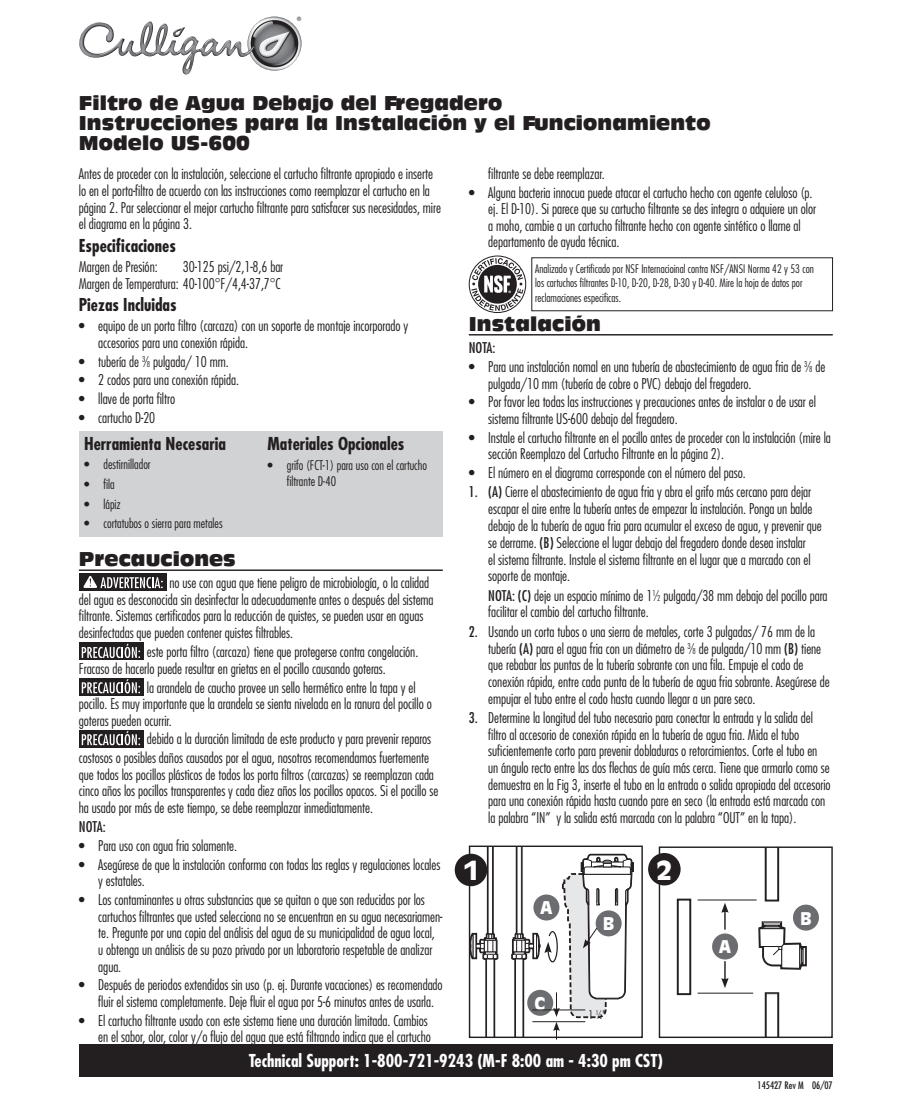
<style>
.page{position:relative;width:918px;height:1107px;background:#fff}
.page>*{position:absolute;margin:0;border:0;box-sizing:border-box;transform-origin:0 0}
.t1{font:900 25.95px "Incised 901 BT";color:#fff}
.t2{font:18.75px/20.2px "Incised 901 BT Compact";letter-spacing:.005em;color:#231f20}
.t3{font:700 condensed 17.4px "Futura";color:#231f20}
.t4{font:700 condensed 17.4px "Futura";color:#fff}
.t5{font:900 17.4px "Incised 901 BT";color:#fff}
.t6{font:300 condensed 14.4px/16.6px "Futura";letter-spacing:-.005em;color:#231f20}
.t7{font:condensed 14.4px "Futura";color:#231f20}
.t8{font:300 condensed 13.05px/15.6px "Futura";color:#231f20}
.t9{font:300 condensed 11.55px/14.4px "Futura";color:#231f20}
.t10{font:condensed 10.05px "Futura";color:#231f20}
.s1{font-size:7.95px}
.s2{font-weight:400}
.s3{font-size:6.3px}
</style>
<div class="page">
<div style="left:79px;top:1044px;width:754px;height:32px;background:#231f20"></div>
<img style="left:247px;top:17px;width:55px;height:54px;border-radius:50%">
<img style="left:79px;top:21px;width:176px;height:53px">
<hr style="left:79px;top:569px;width:364px;height:2px;background:#231f20">
<div style="left:79px;top:573px;width:88px;height:18px;background:#231f20"></div>
<svg style="left:83px;top:576px;width:80px;height:12px"></svg>
<div style="left:79px;top:642px;width:65px;height:18px;background:#231f20"></div>
<svg style="left:82px;top:644px;width:58px;height:14px"></svg>
<svg style="left:79px;top:678px;width:65px;height:17px"></svg>
<svg style="left:82px;top:679px;width:58px;height:14px"></svg>
<svg style="left:79px;top:730px;width:65px;height:17px"></svg>
<svg style="left:82px;top:731px;width:58px;height:14px"></svg>
<div style="left:79px;top:431px;width:364px;height:105px;background:#d1d2d4"></div>
<hr style="left:469px;top:334px;width:364px;height:2px;background:#231f20">
<div style="left:469px;top:256px;width:57px;height:57px;border:1px solid #231f20;border-radius:50%"></div>
<svg style="left:471px;top:258px;width:52px;height:53px"></svg>
<svg style="left:471px;top:848px;width:28px;height:188px"></svg>
<div style="left:469px;top:846px;width:174px;height:192px;border:1px solid #231f20"></div>
<div style="left:659px;top:846px;width:174px;height:192px;border:1px solid #231f20"></div>
<div style="left:455px;top:854px;width:32px;height:32px;background:#231f20;border-radius:50%"></div>
<svg style="left:510px;top:846px;width:124px;height:194px"></svg>
<div style="left:648px;top:853px;width:33px;height:32px;background:#231f20;border-radius:50%"></div>
<div style="left:793px;top:905px;width:26px;height:26px;background:#6c6d70;border-radius:50%"></div>
<svg style="left:677px;top:847px;width:130px;height:190px"></svg>
<h2 class="t2" style="left:79px;top:93px;width:633px">Filtro de Agua Debajo del Fregadero<br>Instrucciones para la Instalación y el Funcionamiento<br>Modelo US-600</h2>
<p class="t6" style="left:79px;top:166px;width:364px">Antes de proceder con la instalación, seleccione el cartucho filtrante apropiado e inserte lo en el porta-filtro de acuerdo con las instrucciones como reemplazar el cartucho en la página 2. Par seleccionar el mejor cartucho filtrante para satisfacer sus necesidades, mire el diagrama en la página 3.</p>
<p class="t3" style="left:79px;top:234px;width:98px">Especificaciones</p>
<p class="t6" style="left:79px;top:258px;width:80px">Margen de Presión:</p>
<p class="t6" style="left:488px;top:165px;width:118px">filtrante se debe reemplazar.</p>
<p class="t6" style="left:488px;top:184px;width:329px;text-indent:-19px">• Alguna bacteria innocua puede atacar el cartucho hecho con agente celuloso (p. ej. El D-10). Si parece que su cartucho filtrante se des integra o adquiere un olor a moho, cambie a un cartucho filtrante hecho con agente sintético o llame al departamento de ayuda técnica.</p>
<p class="t6" style="left:79px;top:258px;width:206px;text-align:right">30-125 psi/2,1-8,6 bar<br>Margen de Temperatura: 40-100°F/4,4-37,7°C</p>
<p class="t3" style="left:79px;top:294px;width:99px">Piezas Incluidas</p>
<p class="t6" style="left:98px;top:317px;width:311px;text-indent:-19px">• equipo de un porta filtro (carcaza) con un soporte de montaje incorporado y accesorios para una conexión rápida.</p>
<p class="t6" style="left:79px;top:353px;width:151px">• tubería de <sup>3</sup>⁄<span class="s1">8</span> pulgada/ 10 mm.</p>
<p class="t6" style="left:79px;top:371px;width:162px">• 2 codos para una conexión rápida.</p>
<p class="t6" style="left:79px;top:390px;width:98px">• llave de porta filtro</p>
<p class="t6" style="left:79px;top:409px;width:78px">• cartucho D-20</p>
<p class="t9" style="left:535px;top:261px;width:280px">Analizado y Certificado por NSF Internacioinal contra NSF/ANSI Norma 42 y 53 con los cartuchos filtrantes D-10, D-20, D-28, D-30 y D-40. Mire la hoja de datos por reclamaciones especificas.</p>
<h2 class="t2" style="left:469px;top:314px;width:134px">Instalación</h2>
<p class="t7" style="left:469px;top:339px;width:28px">NOTA:</p>
<p class="t6" style="left:488px;top:358px;width:339px;text-indent:-19px">• Para una instalación nomal en una tubería de abastecimiento de agua fria de <sup>3</sup>⁄<span class="s1">8</span> de pulgada/10 mm (tubería de cobre o PVC) debajo del fregadero.</p>
<p class="t6" style="left:488px;top:393px;width:329px;text-indent:-19px">• Por favor lea todas las instrucciones y precauciones antes de instalar o de usar el sistema filtrante US-600 debajo del fregadero.</p>
<p class="t6" style="left:488px;top:429px;width:344px;text-indent:-19px">• Instale el cartucho filtrante en el pocillo antes de proceder con la instalación (mire la sección Reemplazo del Cartucho Filtrante en la página 2).</p>
<p class="t6" style="left:469px;top:464px;width:278px">• El número en el diagrama corresponde con el número del paso.</p>
<p class="t6" style="left:488px;top:483px;width:335px;text-indent:-19px"><span class="s2">1. (A)</span> Cierre el abastecimiento de agua fria y abra el grifo más cercano para dejar escapar el aire entre la tubería antes de empezar la instalación. Ponga un balde debajo de la tubería de agua fria para acumular el exceso de agua, y prevenir que se derrame. <span class="s2">(B)</span> Seleccione el lugar debajo del fregadero donde desea instalar<br>el sistema filtrante. Instale el sistema filtrante en el lugar que a marcado con el soporte de montaje.</p>
<p class="t6" style="left:488px;top:587px;width:341px"><span class="s2">NOTA: (C)</span> deje un espacio mínimo de 1<sup>1</sup>⁄<span class="s1">2</span> pulgada/38 mm debajo del pocillo para facilitar el cambio del cartucho filtrante.</p>
<p class="t6" style="left:488px;top:623px;width:343px;text-indent:-19px"><span class="s2">2.</span> Usando un corta tubos o una sierra de metales, corte 3 pulgadas/ 76 mm de la tubería <span class="s2">(A)</span> para el agua fria con un diámetro de <sup>3</sup>⁄<span class="s1">8</span> de pulgada/10 mm <span class="s2">(B)</span> tiene que rebabar las puntas de la tubería sobrante con una fila. Empuje el codo de conexión rápida, entre cada punta de la tubería de agua fria sobrante. Asegúrese de empujar el tubo entre el codo hasta cuando llegar a un pare seco.</p>
<p class="t6" style="left:488px;top:709px;width:344px;text-indent:-19px"><span class="s2">3.</span> Determine la longitud del tubo necesario para conectar la entrada y la salida del filtro al accesorio de conexión rápida en la tubería de agua fria. Mida el tubo suficientemente corto para prevenir dobladuras o retorcimientos. Corte el tubo en un ángulo recto entre las dos flechas de guía más cerca. Tiene que armarlo como se demuestra en la Fig 3, inserte el tubo en la entrada o salida apropiada del accesorio para una conexión rápida hasta cuando pare en seco (la entrada está marcada con la palabra “IN” y la salida está marcada con la palabra “OUT” en la tapa).</p>
<p class="t3" style="left:267px;top:433px;width:139px">Materiales Opcionales</p>
<p class="t8" style="left:287px;top:457px;width:142px;text-indent:-19px">• grifo (FCT-1) para uso con el cartucho filtrante D-40</p>
<p class="t3" style="left:84px;top:433px;width:143px">Herramienta Necesaria</p>
<p class="t8" style="left:84px;top:456px;width:68px">• destirnillador</p>
<p class="t8" style="left:84px;top:476px;width:32px">• fila</p>
<p class="t8" style="left:84px;top:496px;width:38px">• lápiz</p>
<p class="t8" style="left:84px;top:516px;width:140px">• cortatubos o sierra para metales</p>
<h2 class="t2" style="left:79px;top:549px;width:158px">Precauciones</h2>
<p class="t6" style="left:79px;top:574px;width:356px;text-indent:91px">no use con agua que tiene peligro de microbiología, o la calidad del agua es desconocida sin desinfectar la adecuadamente antes o después del sistema filtrante. Sistemas certificados para la reducción de quistes, se pueden usar en aguas desinfectadas que pueden contener quistes filtrables.</p>
<p class="t6" style="left:79px;top:643px;width:341px;text-indent:68px">este porta filtro (carcaza) tiene que protegerse contra congelación.<br>Fracaso de hacerlo puede resultar en grietas en el pocillo causando goteras.</p>
<p class="t6" style="left:79px;top:679px;width:354px;text-indent:68px">la arandela de caucho provee un sello hermético entre la tapa y el pocillo. Es muy importante que la arandela se sienta nivelada en la ranura del pocillo o goteras pueden ocurrir.</p>
<p class="t6" style="left:79px;top:730px;width:354px;line-height:18.8px;text-align:right">debido a la duración limitada de este producto y para prevenir reparos<br>costosos o posibles daños causados por el agua, nosotros recomendamos fuertemente</p>
<p class="t6" style="left:79px;top:766px;width:361px">que todos los pocillos plásticos de todos los porta filtros (carcazas) se reemplazan cada cinco años los pocillos transparentes y cada diez años los pocillos opacos. Si el pocillo se ha usado por más de este tiempo, se debe reemplazar inmediatamente.</p>
<p class="t7" style="left:79px;top:818px;width:28px">NOTA:</p>
<p class="t6" style="left:79px;top:837px;width:160px">• Para uso con agua fria solamente.</p>
<p class="t6" style="left:98px;top:856px;width:344px;text-indent:-19px">• Asegúrese de que la instalación conforma con todas las reglas y regulaciones locales y estatales.</p>
<p class="t6" style="left:98px;top:891px;width:346px;text-indent:-19px">• Los contaminantes u otras substancias que se quitan o que son reducidas por los cartuchos filtrantes que usted selecciona no se encuentran en su agua necesariamen&shy;te. Pregunte por una copia del análisis del agua de su municipalidad de agua local, u obtenga un análisis de su pozo privado por un laboratorio respetable de analizar agua.</p>
<p class="t6" style="left:98px;top:976px;width:346px;text-indent:-19px">• Después de periodos extendidos sin uso (p. ej. Durante vacaciones) es recomendado fluir el sistema completamente. Deje fluir el agua por 5-6 minutos antes de usarla.</p>
<p class="t6" style="left:79px;top:1012px;width:354px;text-align:right">• El cartucho filtrante usado con este sistema tiene una duración limitada. Cambios en el sabor, olor, color y/o flujo del agua que está filtrando indica que el cartucho</p>
<h1 class="t1" style="left:656px;top:854px;width:18px">2</h1>
<h1 class="t1" style="left:463px;top:855px;width:18px">1</h1>
<p class="t5" style="left:540px;top:897px;width:13px">A</p>
<p class="t5" style="left:800px;top:908px;width:13px">B</p>
<p class="t5" style="left:603px;top:913px;width:13px">B</p>
<p class="t5" style="left:719px;top:936px;width:13px">A</p>
<p class="t5" style="left:535px;top:993px;width:13px">C</p>
<p class="t9" style="left:589px;top:1007px;width:19px">1 <sup>1</sup>⁄<span class="s3">2</span>"</p>
<p class="t4" style="left:249px;top:1049px;width:416px">Technical Support: 1-800-721-9243 (M-F 8:00 am - 4:30 pm CST)</p>
<p class="t10" style="left:758px;top:1079px;width:77px">145427 Rev M 06/07</p>
</div>
